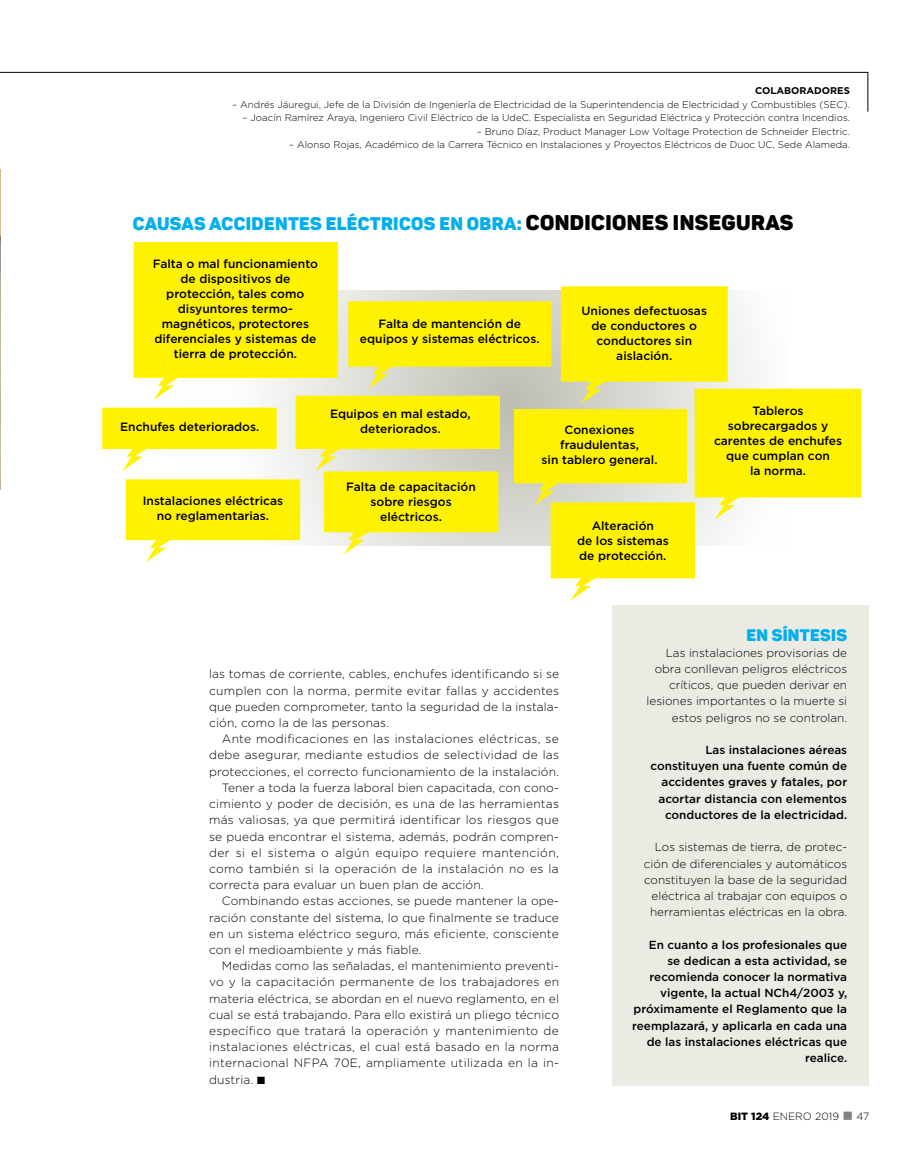
<style>
.page{position:relative;width:915px;height:1170px;background:#fff}
.page>*{position:absolute;margin:0;border:0;box-sizing:border-box;transform-origin:0 0}
.t1{font:18px "Panton Black Caps";letter-spacing:.02em;color:#00aeef}
.t2{font:16.5px "Panton Black Caps";letter-spacing:.02em;color:#00aeef}
.t3{font:300 12px/16.2px "Gotham";letter-spacing:.015em;color:#000;text-align:justify}
.t4{font:500 12px/15px "Gotham";color:#000;text-align:center}
.t5{font:300 12px "Gotham";letter-spacing:.035em;color:#000}
.t6{font:500 11.7px/16.2px "Gotham";color:#000;text-align:right}
.t7{font:300 11.7px/16.2px "Gotham";color:#000;text-align:right}
.t8{font:300 10.5px "Gotham";letter-spacing:.005em;color:#000}
.t9{font:300 9.75px "Gotham";color:#000}
.t10{font:700 9.75px "Gotham";color:#000}
.s1{font-size:21px;color:#000}
.s2{font-weight:900}
.s3{color:#808285}
</style>
<div class="page">
<div style="left:611px;top:605px;width:257px;height:480px;background:#ebebe4"></div>
<svg style="left:0;top:72px;width:868px;height:40px"></svg>
<img style="left:0;top:169px;width:1px;height:320px">
<svg style="left:102px;top:242px;width:759px;height:358px"></svg>
<p class="t10" style="left:754px;top:84px;width:96px">COLABORADORES</p>
<p class="t9" style="left:232px;top:98px;width:619px">– Andrés Jáuregui, Jefe de la División de Ingeniería de Electricidad de la Superintendencia de Electricidad y Combustibles (SEC).</p>
<p class="t9" style="left:242px;top:112px;width:609px">– Joacín Ramírez Araya, Ingeniero Civil Eléctrico de la UdeC. Especialista en Seguridad Eléctrica y Protección contra Incendios.</p>
<p class="t9" style="left:476px;top:125px;width:375px">– Bruno Díaz, Product Manager Low Voltage Protection de Schneider Electric.</p>
<p class="t9" style="left:289px;top:139px;width:562px">– Alonso Rojas, Académico de la Carrera Técnico en Instalaciones y Proyectos Eléctricos de Duoc UC, Sede Alameda.</p>
<h1 class="t1" style="left:133px;top:212px;width:662px">CAUSAS ACCIDENTES ELÉCTRICOS EN OBRA: <span class="s1">CONDICIONES INSEGURAS</span></h1>
<p class="t4" style="left:153px;top:256px;width:167px">Falta o mal funcionamiento de dispositivos de protección, tales como disyuntores termo&shy;magnéticos, protectores diferenciales y sistemas de tierra de protección.</p>
<p class="t4" style="left:581px;top:303px;width:127px">Uniones defectuosas de conductores o conductores sin aislación.</p>
<p class="t4" style="left:360px;top:316px;width:181px">Falta de mantención de equipos y sistemas eléctricos.</p>
<p class="t4" style="left:120px;top:418px;width:141px">Enchufes deteriorados.</p>
<p class="t4" style="left:143px;top:493px;width:142px">Instalaciones eléctricas no reglamentarias.</p>
<p class="t4" style="left:330px;top:406px;width:142px">Equipos en mal estado, deteriorados.</p>
<p class="t4" style="left:346px;top:479px;width:131px">Falta de capacitación sobre riesgos eléctricos.</p>
<p class="t4" style="left:541px;top:422px;width:117px">Conexiones fraudulentas,<br>sin tablero general.</p>
<p class="t4" style="left:576px;top:518px;width:93px">Alteración<br>de los sistemas de protección.</p>
<p class="t4" style="left:713px;top:403px;width:130px">Tableros sobrecargados y carentes de enchufes que cumplan con<br>la norma.</p>
<p class="t3" style="left:209px;top:665px;width:351px">las tomas de corriente, cables, enchufes identificando si se cumplen con la norma, permite evitar fallas y accidentes que pueden comprometer, tanto la seguridad de la instala&shy;ción, como la de las personas.</p>
<p class="t3" style="left:222px;top:730px;width:338px">Ante modificaciones en las instalaciones eléctricas, se</p>
<p class="t3" style="left:209px;top:746px;width:351px">debe asegurar, mediante estudios de selectividad de las</p>
<p class="t3" style="left:209px;top:763px;width:351px">protecciones, el correcto funcionamiento de la instalación.</p>
<p class="t3" style="left:222px;top:779px;width:338px">Tener a toda la fuerza laboral bien capacitada, con cono-</p>
<p class="t3" style="left:209px;top:795px;width:351px">cimiento y poder de decisión, es una de las herramientas</p>
<p class="t3" style="left:209px;top:811px;width:351px">más valiosas, ya que permitirá identificar los riesgos que</p>
<p class="t3" style="left:209px;top:827px;width:351px">se pueda encontrar el sistema, además, podrán compren-</p>
<p class="t5" style="left:209px;top:844px;width:351px">der si el sistema o algún equipo requiere mantención,</p>
<p class="t3" style="left:209px;top:860px;width:351px">como también si la operación de la instalación no es la</p>
<p class="t3" style="left:209px;top:876px;width:276px">correcta para evaluar un buen plan de acción.</p>
<p class="t3" style="left:222px;top:892px;width:338px">Combinando estas acciones, se puede mantener la ope-</p>
<p class="t3" style="left:209px;top:908px;width:351px">ración constante del sistema, lo que finalmente se traduce</p>
<p class="t3" style="left:209px;top:925px;width:351px">en un sistema eléctrico seguro, más eficiente, consciente</p>
<p class="t3" style="left:209px;top:941px;width:214px">con el medioambiente y más fiable.</p>
<p class="t3" style="left:222px;top:957px;width:338px">Medidas como las señaladas, el mantenimiento preventi-</p>
<p class="t3" style="left:209px;top:973px;width:351px">vo y la capacitación permanente de los trabajadores en</p>
<p class="t3" style="left:209px;top:989px;width:351px">materia eléctrica, se abordan en el nuevo reglamento, en el</p>
<p class="t3" style="left:209px;top:1006px;width:351px">cual se está trabajando. Para ello existirá un pliego técnico</p>
<p class="t3" style="left:209px;top:1022px;width:351px">específico que tratará la operación y mantenimiento de</p>
<p class="t3" style="left:209px;top:1038px;width:351px">instalaciones eléctricas, el cual está basado en la norma</p>
<p class="t3" style="left:209px;top:1054px;width:351px">internacional N FPA 70E, ampliamente utilizada en la in-</p>
<p class="t3" style="left:209px;top:1070px;width:58px">dustria. ■</p>
<h2 class="t2" style="left:746px;top:624px;width:102px">EN SÍNTESIS</h2>
<p class="t7" style="left:646px;top:644px;width:202px">Las instalaciones provisorias de obra conllevan peligros eléctricos críticos, que pueden derivar en lesiones importantes o la muerte si estos peligros no se controlan.</p>
<p class="t6" style="left:650px;top:741px;width:198px">Las instalaciones aéreas constituyen una fuente común de accidentes graves y fatales, por acortar distancia con elementos conductores de la electricidad.</p>
<p class="t7" style="left:643px;top:838px;width:205px">Los sistemas de tierra, de protec&shy;ción de diferenciales y automáticos constituyen la base de la seguridad eléctrica al trabajar con equipos o herramientas eléctricas en la obra.</p>
<p class="t6" style="left:632px;top:936px;width:216px">En cuanto a los profesionales que<br>se dedican a esta actividad, se recomienda conocer la normativa vigente, la actual NCh4/2003 y, próximamente el Reglamento que la reemplazará, y aplicarla en cada una de las instalaciones eléctricas que realice.</p>
<p class="t8" style="left:730px;top:1109px;width:141px"><span class="s2">BIT 124</span> enero 2019 <span class="s3">■</span> 47</p>
</div>
